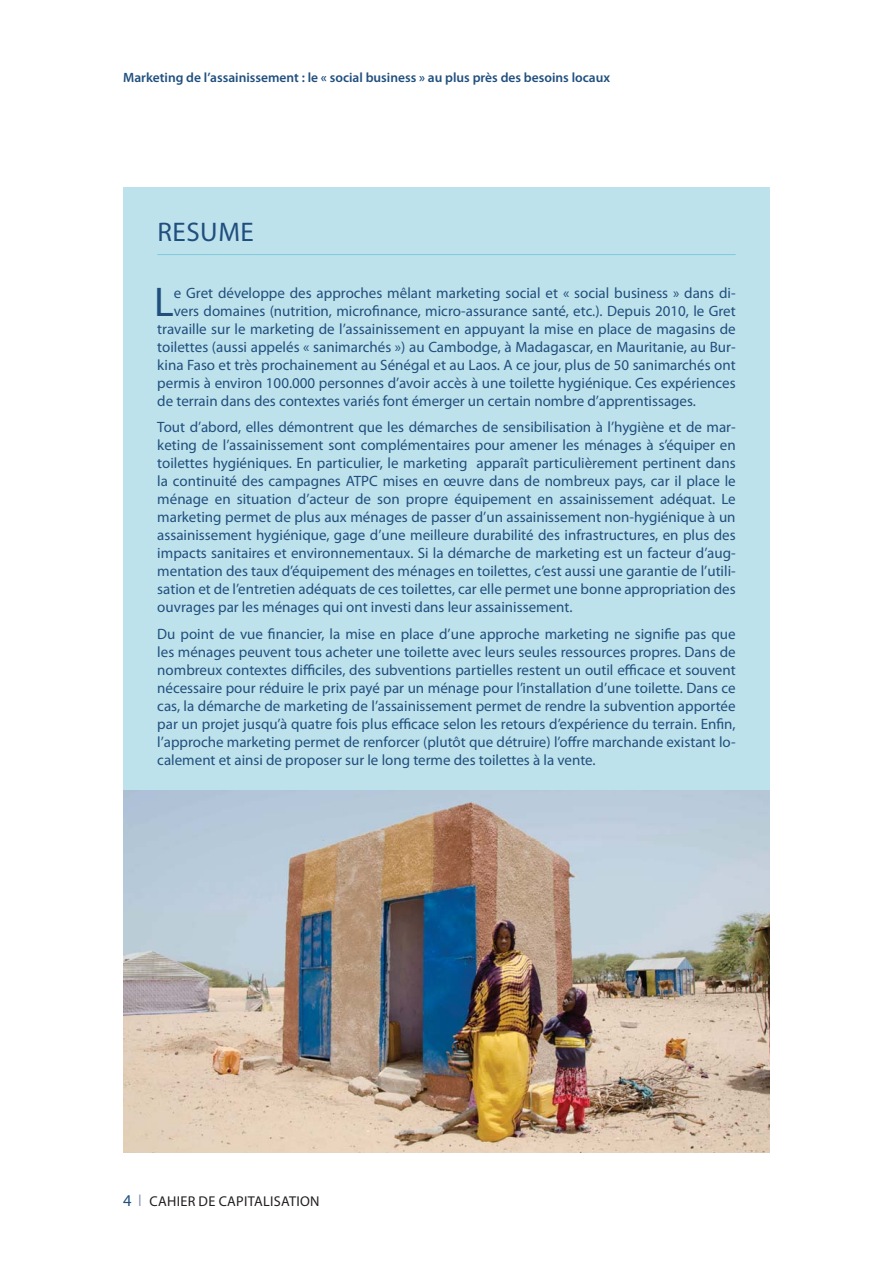
<style>
.page{position:relative;width:893px;height:1263px;background:#fff}
.page>*{position:absolute;margin:0;border:0;box-sizing:border-box;transform-origin:0 0}
.t1{font:41.7px "Myriad Pro";color:#204f7e}
.t2{font:27px "Myriad Pro";letter-spacing:.02em;color:#204f7e}
.t3{font:15px/18px "Myriad Pro";color:#204f7e;text-align:justify}
.t4{font:14.25px "Myriad Pro";letter-spacing:.02em;color:#231f20}
.t5{font:600 13.5px "Myriad Pro";color:#204f7e}
.s1{font-size:16.5px;color:#204f7e}
.s2{color:#858faf}
</style>
<div class="page">
<div style="left:123px;top:187px;width:647px;height:855px;background:#bee2eb"></div>
<hr style="left:157px;top:254px;width:579px;height:1px;background:#7ecbdc">
<img style="left:123px;top:791px;width:647px;height:361px">
<p class="t5" style="left:123px;top:73px;width:488px">Marketing de l’assainissement : le « social business » au plus près des besoins locaux</p>
<h2 class="t2" style="left:158px;top:222px;width:98px">RESUME</h2>
<h1 class="t1" style="left:154px;top:286px;width:21px">L</h1>
<p class="t3" style="left:174px;top:285px;width:563px">e Gret développe des approches mêlant marketing social et « social business » dans di-</p>
<p class="t3" style="left:174px;top:303px;width:563px">vers domaines (nutrition, microfinance, micro-assurance santé, etc.). Depuis 2010, le Gret</p>
<p class="t3" style="left:157px;top:321px;width:580px">travaille sur le marketing de l’assainissement en appuyant la mise en place de magasins de</p>
<p class="t3" style="left:157px;top:339px;width:580px">toilettes (aussi appelés « sanimarchés ») au Cambodge, à Madagascar, en Mauritanie, au Bur-</p>
<p class="t3" style="left:157px;top:357px;width:580px">kina Faso et très prochainement au Sénégal et au Laos. A ce jour, plus de 50 sanimarchés ont</p>
<p class="t3" style="left:157px;top:375px;width:580px">permis à environ 100.000 personnes d’avoir accès à une toilette hygiénique. Ces expériences</p>
<p class="t3" style="left:157px;top:393px;width:540px">de terrain dans des contextes variés font émerger un certain nombre d’apprentissages.</p>
<p class="t3" style="left:157px;top:419px;width:580px">Tout d’abord, elles démontrent que les démarches de sensibilisation à l’hygiène et de mar&shy;keting de l’assainissement sont complémentaires pour amener les ménages à s’équiper en toilettes hygiéniques. En particulier, le marketing apparaît particulièrement pertinent dans la continuité des campagnes ATPC mises en œuvre dans de nombreux pays, car il place le ménage en situation d’acteur de son propre équipement en assainissement adéquat. Le marketing permet de plus aux ménages de passer d’un assainissement non-hygiénique à un assainissement hygiénique, gage d’une meilleure durabilité des infrastructures, en plus des impacts sanitaires et environnementaux. Si la démarche de marketing est un facteur d’aug&shy;mentation des taux d’équipement des ménages en toilettes, c’est aussi une garantie de l’utili&shy;sation et de l’entretien adéquats de ces toilettes, car elle permet une bonne appropriation des ouvrages par les ménages qui ont investi dans leur assainissement.</p>
<p class="t3" style="left:157px;top:626px;width:580px">Du point de vue financier, la mise en place d’une approche marketing ne signifie pas que les ménages peuvent tous acheter une toilette avec leurs seules ressources propres. Dans de nombreux contextes difficiles, des subventions partielles restent un outil efficace et souvent nécessaire pour réduire le prix payé par un ménage pour l’installation d’une toilette. Dans ce cas, la démarche de marketing de l’assainissement permet de rendre la subvention apportée par un projet jusqu’à quatre fois plus efficace selon les retours d’expérience du terrain. Enfin, l’approche marketing permet de renforcer (plutôt que détruire) l’offre marchande existant lo&shy;calement et ainsi de proposer sur le long terme des toilettes à la vente.</p>
<p class="t4" style="left:123px;top:1196px;width:198px"><span class="s1">4</span> <span class="s2">❘</span> CAHIER DE CAPITALISATION</p>
</div>
